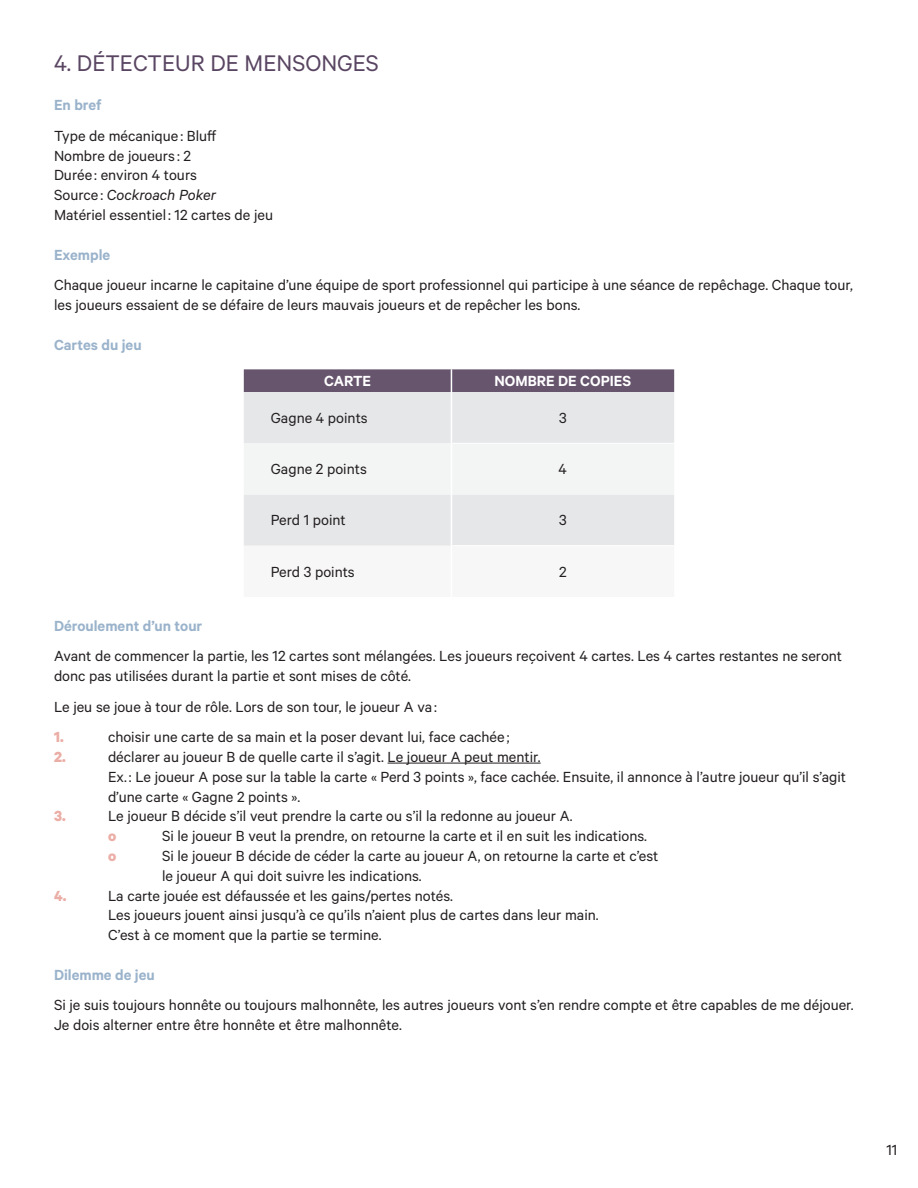
<style>
.page{position:relative;width:918px;height:1188px;background:#fff}
.page>*{position:absolute;margin:0;border:0;box-sizing:border-box;transform-origin:0 0}
.Style_de_paragraphe{font:25.5px "Calibre";color:#594562}
.t1{font:16.5px/19.8px "Calibre";color:#231f20}
.Style_de_paragraphe-2{font:600 16.5px "Calibre";color:#9ab3cb}
.t2{font:italic 16.5px "Calibre";color:#231f20}
.t3{font:600 16.5px "Calibre";color:#fff}
.t4{font:700 16.5px "Calibre";color:#ebaea6}
.s1{font-style:normal}
</style>
<div class="page">
<hr style="left:388px;top:763px;width:153px;height:1px;background:#231f20">
<div style="left:244px;top:392px;width:430px;height:154px;background:#e6e7e9"></div>
<div style="left:244px;top:443px;width:430px;height:52px;background:#f3f4f4"></div>
<div style="left:244px;top:369px;width:430px;height:23px;background:#67556e"></div>
<hr style="left:451px;top:392px;width:1px;height:51px;background:#fff">
<hr style="left:452px;top:443px;width:222px;height:1px;background:#fff">
<hr style="left:452px;top:545px;width:222px;height:1px;background:#fff">
<hr style="left:451px;top:443px;width:1px;height:52px;background:#fff">
<hr style="left:451px;top:495px;width:1px;height:51px;background:#fff">
<p class="Style_de_paragraphe" style="left:54px;top:48px;width:326px">4. DÉTECTEUR DE MENSONGES</p>
<p class="Style_de_paragraphe-2" style="left:54px;top:95px;width:49px">En bref</p>
<p class="t1" style="left:54px;top:125px;width:164px">Type de mécanique : Bluff</p>
<p class="t1" style="left:54px;top:145px;width:139px">Nombre de joueurs : 2</p>
<p class="t1" style="left:54px;top:165px;width:145px">Durée : environ 4 tours</p>
<p class="t2" style="left:54px;top:185px;width:164px"><span class="s1">Source :</span> Cockroach Poker</p>
<p class="t1" style="left:54px;top:204px;width:221px">Matériel essentiel : 12 cartes de jeu</p>
<p class="Style_de_paragraphe-2" style="left:54px;top:245px;width:58px">Exemple</p>
<p class="t1" style="left:54px;top:275px;width:801px">Chaque joueur incarne le capitaine d’une équipe de sport professionnel qui participe à une séance de repêchage. Chaque tour, les joueurs essaient de se défaire de leurs mauvais joueurs et de repêcher les bons.</p>
<p class="Style_de_paragraphe-2" style="left:54px;top:335px;width:89px">Cartes du jeu</p>
<p class="t3" style="left:324px;top:371px;width:49px">CARTE</p>
<p class="t3" style="left:494px;top:371px;width:138px">NOMBRE DE COPIES</p>
<p class="t1" style="left:271px;top:407px;width:98px">Gagne 4 points</p>
<p class="t1" style="left:559px;top:407px;width:9px">3</p>
<p class="t1" style="left:271px;top:459px;width:98px">Gagne 2 points</p>
<p class="t1" style="left:559px;top:459px;width:10px">4</p>
<p class="t1" style="left:271px;top:510px;width:77px">Perd 1 point</p>
<p class="t1" style="left:559px;top:510px;width:9px">3</p>
<p class="t1" style="left:271px;top:561px;width:86px">Perd 3 points</p>
<p class="t1" style="left:559px;top:561px;width:9px">2</p>
<p class="Style_de_paragraphe-2" style="left:54px;top:616px;width:150px">Déroulement d’un tour</p>
<p class="t1" style="left:54px;top:646px;width:790px">Avant de commencer la partie, les 12 cartes sont mélangées. Les joueurs reçoivent 4 cartes. Les 4 cartes restantes ne seront donc pas utilisées durant la partie et sont mises de côté.</p>
<p class="t1" style="left:54px;top:696px;width:384px">Le jeu se joue à tour de rôle. Lors de son tour, le joueur A va :</p>
<p class="t4" style="left:54px;top:727px;width:11px">1.</p>
<p class="t1" style="left:108px;top:727px;width:403px">choisir une carte de sa main et la poser devant lui, face cachée ;</p>
<p class="t4" style="left:54px;top:747px;width:13px">2.</p>
<p class="t1" style="left:108px;top:746px;width:740px">déclarer au joueur B de quelle carte il s’agit. Le joueur A peut mentir.<br>Ex. : Le joueur A pose sur la table la carte « Perd 3 points », face cachée. Ensuite, il annonce à l’autre joueur qu’il s’agit d’une carte « Gagne 2 points ».</p>
<p class="t4" style="left:54px;top:806px;width:13px">3.</p>
<p class="t1" style="left:108px;top:806px;width:466px">Le joueur B décide s’il veut prendre la carte ou s’il la redonne au joueur A.</p>
<p class="t4" style="left:108px;top:826px;width:10px">o</p>
<p class="t1" style="left:162px;top:826px;width:487px">Si le joueur B veut la prendre, on retourne la carte et il en suit les indications.</p>
<p class="t4" style="left:108px;top:846px;width:10px">o</p>
<p class="t1" style="left:162px;top:845px;width:498px">Si le joueur B décide de céder la carte au joueur A, on retourne la carte et c’est le joueur A qui doit suivre les indications.</p>
<p class="t4" style="left:54px;top:885px;width:14px">4.</p>
<p class="t1" style="left:108px;top:885px;width:492px">La carte jouée est défaussée et les gains/pertes notés.<br>Les joueurs jouent ainsi jusqu’à ce qu’ils n’aient plus de cartes dans leur main.<br>C’est à ce moment que la partie se termine.</p>
<p class="Style_de_paragraphe-2" style="left:54px;top:965px;width:102px">Dilemme de jeu</p>
<p class="t1" style="left:54px;top:995px;width:801px">Si je suis toujours honnête ou toujours malhonnête, les autres joueurs vont s’en rendre compte et être capables de me déjouer.<br>Je dois alterner entre être honnête et être malhonnête.</p>
<p class="t1" style="left:886px;top:1140px;width:12px">11</p>
</div>
